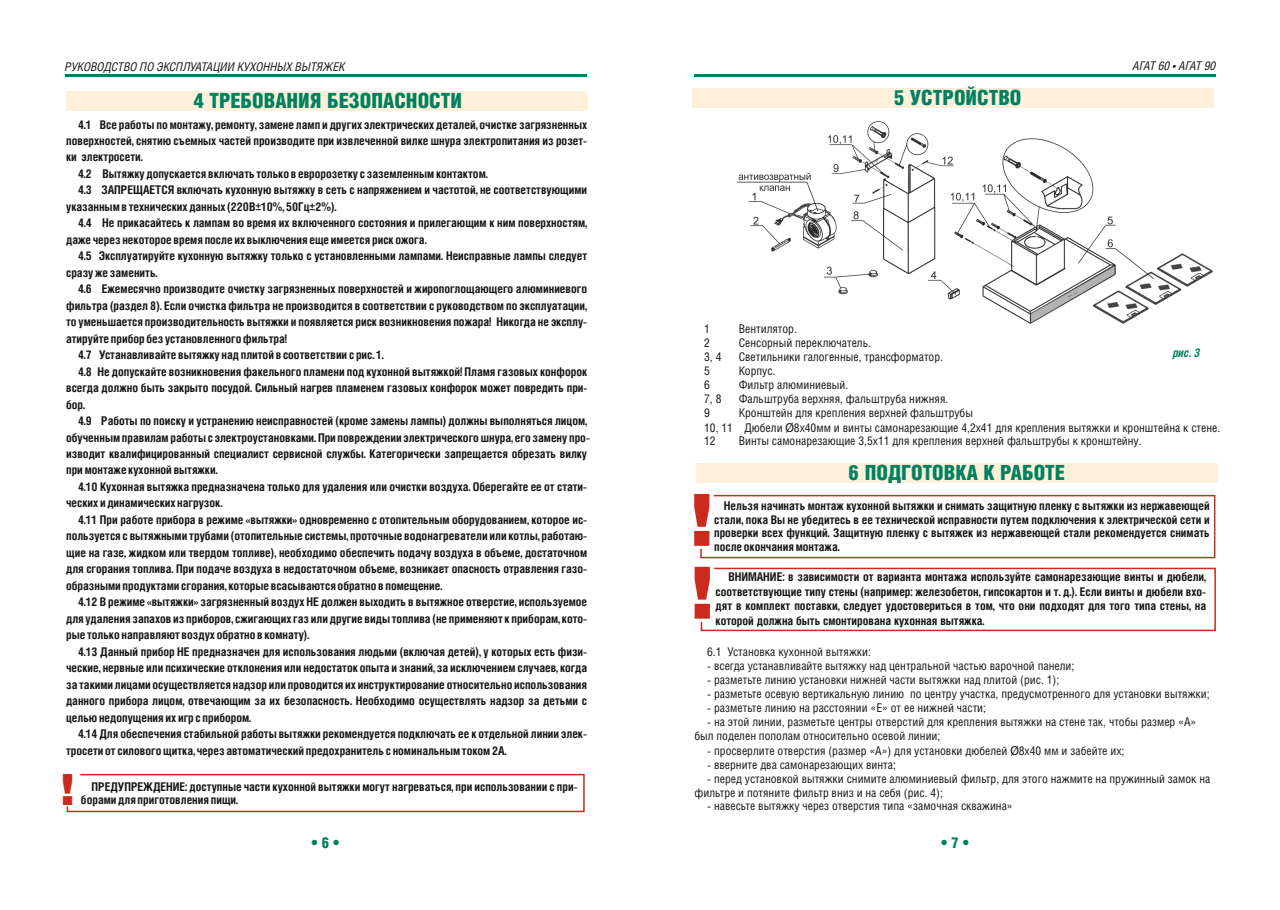
<style>
.page{position:relative;width:1280px;height:910px;background:#fff}
.page>*{position:absolute;margin:0;border:0;box-sizing:border-box;transform-origin:0 0}
.t1{font:72px "Helios Black C";color:#cb2b1e}
.t2{font:43.05px "Helios Black C";color:#cb2b1e}
.t3{font:21px "Helios Cond Black C";color:#008160}
.t4{font:15px "Helios Cond Black C";color:#008160}
.t5{font:700 12px/13.8px "Helios Cond C";color:#151616;text-align:justify}
.t6{font:12px/14.2px "Helios Cond C";color:#151616}
.t7{font:italic 12px "Helios Cond C";color:#151616}
.t8{font:italic 12px "Helios Cond C";letter-spacing:-.02em;color:#151616}
.t9{font:italic 700 12px "Helios Cond C";color:#008160}
.s1{font-family:"Tahoma"}
</style>
<div class="page">
<hr style="left:65px;top:74px;width:521px;height:3px;background:#008160">
<hr style="left:694px;top:74px;width:522px;height:3px;background:#008160">
<div style="left:692px;top:88px;width:521px;height:20px;background:#fff0db"></div>
<div style="left:66px;top:91px;width:522px;height:19px;background:#fff0db"></div>
<div style="left:696px;top:463px;width:521px;height:20px;background:#fff0db"></div>
<svg style="left:700px;top:494px;width:516px;height:65px"></svg>
<svg style="left:66px;top:773px;width:519px;height:40px"></svg>
<img style="left:738px;top:121px;width:474px;height:203px">
<svg style="left:700px;top:567px;width:516px;height:65px"></svg>
<p class="t7" style="left:65px;top:61px;width:282px">РУКОВОДСТВО ПО ЭКСПЛУАТАЦИИ КУХОННЫХ ВЫТЯЖЕК</p>
<h3 class="t3" style="left:193px;top:91px;width:270px">4 ТРЕБОВАНИЯ БЕЗОПАСНОСТИ</h3>
<p class="t5" style="left:78px;top:118px;width:511px">4.1 Все работы по монтажу, ремонту, замене ламп и других электрических деталей, очистке загрязненных</p>
<p class="t5" style="left:66px;top:134px;width:522px">поверхностей, снятию съемных частей производите при извлеченной вилке шнура электропитания из розет-</p>
<p class="t5" style="left:66px;top:151px;width:78px">ки электросети.</p>
<p class="t5" style="left:78px;top:167px;width:411px">4.2 Вытяжку допускается включать только в евророзетку с заземленным контактом.</p>
<p class="t5" style="left:78px;top:184px;width:511px">4.3 ЗАПРЕЩАЕТСЯ включать кухонную вытяжку в сеть с напряжением и частотой, не соответствующими</p>
<p class="t5" style="left:66px;top:200px;width:272px">указанным в технических данных (220В±10%, 50Гц±2%).</p>
<p class="t5" style="left:78px;top:217px;width:511px">4.4 Не прикасайтесь к лампам во время их включенного состояния и прилегающим к ним поверхностям,</p>
<p class="t5" style="left:66px;top:233px;width:362px">даже через некоторое время после их выключения еще имеется риск ожога.</p>
<p class="t5" style="left:78px;top:250px;width:511px">4.5 Эксплуатируйте кухонную вытяжку только с установленными лампами. Неисправные лампы следует</p>
<p class="t5" style="left:66px;top:266px;width:93px">сразу же заменить.</p>
<p class="t5" style="left:78px;top:283px;width:511px">4.6 Ежемесячно производите очистку загрязненных поверхностей и жиропоглощающего алюминиевого</p>
<p class="t5" style="left:66px;top:299px;width:522px">фильтра (раздел 8). Если очистка фильтра не производится в соответствии с руководством по эксплуатации,</p>
<p class="t5" style="left:66px;top:316px;width:522px">то уменьшается производительность вытяжки и появляется риск возникновения пожара! Никогда не эксплу-</p>
<p class="t5" style="left:66px;top:332px;width:223px">атируйте прибор без установленного фильтра!</p>
<p class="t5" style="left:78px;top:349px;width:307px">4.7 Устанавливайте вытяжку над плитой в соответствии с рис. 1.</p>
<p class="t5" style="left:78px;top:365px;width:511px">4.8 Не допускайте возникновения факельного пламени под кухонной вытяжкой! Пламя газовых конфорок</p>
<p class="t5" style="left:66px;top:381px;width:523px">всегда должно быть закрыто посудой. Сильный нагрев пламенем газовых конфорок может повредить при-</p>
<p class="t5" style="left:66px;top:398px;width:21px">бор.</p>
<p class="t5" style="left:78px;top:414px;width:511px">4.9 Работы по поиску и устранению неисправностей (кроме замены лампы) должны выполняться лицом,</p>
<p class="t5" style="left:66px;top:431px;width:525px">обученным правилам работы с электроустановками. При повреждении электрического шнура, его замену про-</p>
<p class="t5" style="left:66px;top:447px;width:522px">изводит квалифицированный специалист сервисной службы. Категорически запрещается обрезать вилку</p>
<p class="t5" style="left:66px;top:464px;width:153px">при монтаже кухонной вытяжки.</p>
<p class="t5" style="left:78px;top:480px;width:511px">4.10 Кухонная вытяжка предназначена только для удаления или очистки воздуха. Оберегайте ее от стати-</p>
<p class="t5" style="left:66px;top:497px;width:158px">ческих и динамических нагрузок.</p>
<p class="t5" style="left:78px;top:513px;width:511px">4.11 При работе прибора в режиме «вытяжки» одновременно с отопительным оборудованием, которое ис-</p>
<p class="t5" style="left:66px;top:530px;width:522px">пользуется с вытяжными трубами (отопительные системы, проточные водонагреватели или котлы, работаю-</p>
<p class="t5" style="left:66px;top:546px;width:522px">щие на газе, жидком или твердом топливе), необходимо обеспечить подачу воздуха в объеме, достаточном</p>
<p class="t5" style="left:66px;top:563px;width:522px">для сгорания топлива. При подаче воздуха в недостаточном объеме, возникает опасность отравления газо-</p>
<p class="t5" style="left:66px;top:579px;width:378px">образными продуктами сгорания, которые всасываются обратно в помещение.</p>
<p class="t5" style="left:78px;top:596px;width:511px">4.12 В режиме «вытяжки» загрязненный воздух НЕ должен выходить в вытяжное отверстие, используемое</p>
<p class="t5" style="left:66px;top:612px;width:522px">для удаления запахов из приборов, сжигающих газ или другие виды топлива (не применяют к приборам, кото-</p>
<p class="t5" style="left:66px;top:629px;width:245px">рые только направляют воздух обратно в комнату).</p>
<p class="t5" style="left:78px;top:645px;width:511px">4.13 Данный прибор НЕ предназначен для использования людьми (включая детей), у которых есть физи-</p>
<p class="t5" style="left:66px;top:661px;width:522px">ческие, нервные или психические отклонения или недостаток опыта и знаний, за исключением случаев, когда</p>
<p class="t5" style="left:66px;top:678px;width:522px">за такими лицами осуществляется надзор или проводится их инструктирование относительно использования</p>
<p class="t5" style="left:66px;top:694px;width:522px">данного прибора лицом, отвечающим за их безопасность. Необходимо осуществлять надзор за детьми с</p>
<p class="t5" style="left:66px;top:711px;width:187px">целью недопущения их игр с прибором.</p>
<p class="t5" style="left:78px;top:727px;width:511px">4.14 Для обеспечения стабильной работы вытяжки рекомендуется подключать ее к отдельной линии элек-</p>
<p class="t5" style="left:66px;top:744px;width:442px">тросети от силового щитка, через автоматический предохранитель с номинальным током 2А.</p>
<h2 class="t2" style="left:60px;top:770px;width:16px">!</h2>
<p class="t5" style="left:92px;top:780px;width:487px">ПРЕДУПРЕЖДЕНИЕ: доступные части кухонной вытяжки могут нагреваться, при использовании с при-</p>
<p class="t5" style="left:81px;top:794px;width:159px">борами для приготовления пищи.</p>
<h3 class="t3" style="left:894px;top:88px;width:129px">5 УСТРОЙСТВО</h3>
<p class="t8" style="left:1133px;top:60px;width:85px">АГАТ 60 • АГАТ 90</p>
<p class="t6" style="left:704px;top:323px;width:7px">1</p>
<p class="t6" style="left:739px;top:323px;width:60px">Вентилятор.</p>
<p class="t6" style="left:704px;top:337px;width:7px">2</p>
<p class="t6" style="left:739px;top:337px;width:134px">Сенсорный переключатель.</p>
<p class="t6" style="left:704px;top:351px;width:19px">3, 4</p>
<p class="t6" style="left:739px;top:351px;width:206px">Светильники галогенные, трансформатор.</p>
<p class="t6" style="left:704px;top:364px;width:7px">5</p>
<p class="t6" style="left:739px;top:364px;width:38px">Корпус.</p>
<p class="t6" style="left:704px;top:378px;width:7px">6</p>
<p class="t6" style="left:739px;top:378px;width:111px">Фильтр алюминиевый.</p>
<p class="t6" style="left:704px;top:392px;width:19px">7, 8</p>
<p class="t6" style="left:739px;top:392px;width:211px">Фальштруба верхняя, фальштруба нижняя.</p>
<p class="t6" style="left:704px;top:406px;width:7px">9</p>
<p class="t9" style="left:1173px;top:347px;width:29px">рис. 3</p>
<p class="t6" style="left:704px;top:406px;width:518px;text-indent:35px">Кронштейн для крепления верхней фальштрубы<br>10, 11 Дюбели <span class="s1">Ø</span>8х40мм и винты самонарезающие 4,2х41 для крепления вытяжки и кронштейна к стене.<br>12</p>
<p class="t6" style="left:739px;top:435px;width:404px">Винты самонарезающие 3,5х11 для крепления верхней фальштрубы к кронштейну.</p>
<h3 class="t3" style="left:849px;top:463px;width:218px">6 ПОДГОТОВКА К РАБОТЕ</h3>
<h1 class="t1" style="left:690px;top:487px;width:25px">!</h1>
<p class="t5" style="left:714px;top:499px;width:497px;text-indent:10px">Нельзя начинать монтаж кухонной вытяжки и снимать защитную пленку с вытяжки из нержавеющей стали, пока Вы не убедитесь в ее технической исправности путем подключения к электрической сети и проверки всех функций. Защитную пленку с вытяжек из нержавеющей стали рекомендуется снимать после окончания монтажа.</p>
<h1 class="t1" style="left:690px;top:559px;width:25px">!</h1>
<p class="t5" style="left:716px;top:571px;width:492px;line-height:14.4px;text-indent:13px">ВНИМАНИЕ: в зависимости от варианта монтажа используйте самонарезающие винты и дюбели, соответствующие типу стены (например: железобетон, гипсокартон и т. д.). Если винты и дюбели вхо&shy;дят в комплект поставки, следует удостовериться в том, что они подходят для того типа стены, на</p>
<p class="t5" style="left:716px;top:614px;width:270px">которой должна быть смонтирована кухонная вытяжка.</p>
<p class="t6" style="left:707px;top:646px;width:165px">6.1 Установка кухонной вытяжки:</p>
<p class="t6" style="left:707px;top:660px;width:369px">- всегда устанавливайте вытяжку над центральной частью варочной панели;</p>
<p class="t6" style="left:707px;top:674px;width:353px">- разметьте линию установки нижней части вытяжки над плитой (рис. 1);</p>
<p class="t6" style="left:707px;top:688px;width:504px">- разметьте осевую вертикальную линию по центру участка, предусмотренного для установки вытяжки;</p>
<p class="t6" style="left:707px;top:702px;width:280px">- разметьте линию на расстоянии «Е» от ее нижней части;</p>
<p class="t6" style="left:694px;top:716px;width:503px;text-indent:13px">- на этой линии, разметьте центры отверстий для крепления вытяжки на стене так, чтобы размер «А» был поделен пополам относительно осевой линии;</p>
<p class="t6" style="left:707px;top:744px;width:419px">- просверлите отверстия (размер «А») для установки дюбелей <span class="s1">Ø</span>8х40 мм и забейте их;</p>
<p class="t6" style="left:707px;top:758px;width:190px">- вверните два самонарезающих винта;</p>
<p class="t6" style="left:694px;top:772px;width:517px;text-indent:13px">- перед установкой вытяжки снимите алюминиевый фильтр, для этого нажмите на пружинный замок на фильтре и потяните фильтр вниз и на себя (рис. 4);</p>
<p class="t6" style="left:707px;top:800px;width:307px">- навесьте вытяжку через отверстия типа «замочная скважина»</p>
<p class="t4" style="left:312px;top:835px;width:29px">• 6 •</p>
<p class="t4" style="left:941px;top:835px;width:29px">• 7 •</p>
</div>
